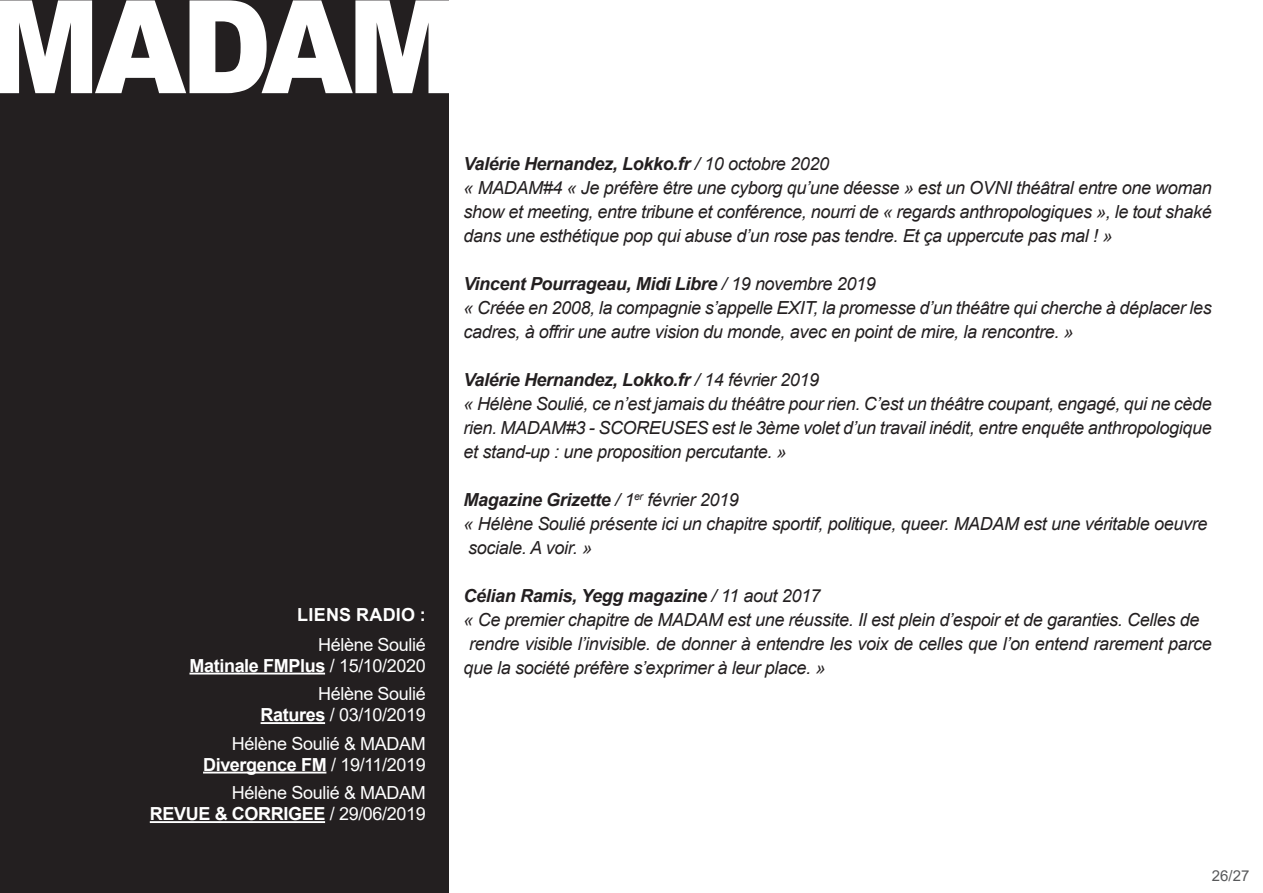
<style>
.page{position:relative;width:1263px;height:893px;background:#fff}
.page>*{position:absolute;margin:0;border:0;box-sizing:border-box;transform-origin:0 0}
.t1{font:italic 18px/24px "Arial";letter-spacing:-.02em;color:#231f20}
.t2{font:18px/21px "Arial";letter-spacing:-.02em;color:#fff;text-align:right}
.t3{font:italic 700 18px "Arial";letter-spacing:-.02em;color:#231f20}
.t4{font:700 18px "Arial";letter-spacing:.015em;color:#fff}
.t5{font:15px "Arial";color:#57585a}
.s1{font-weight:700}
.s2{font-weight:400}
</style>
<div class="page">
<hr style="left:1262px;top:0;width:1px;height:893px;background:#e81d2a">
<div style="left:0;top:0;width:449px;height:893px;background:#231f20"></div>
<svg style="left:0;top:0;width:449px;height:93px"></svg>
<hr style="left:189px;top:673px;width:136px;height:1px;background:#fff">
<hr style="left:261px;top:722px;width:64px;height:2px;background:#fff">
<hr style="left:203px;top:772px;width:123px;height:1px;background:#fff">
<hr style="left:150px;top:821px;width:175px;height:2px;background:#fff">
<p class="t4" style="left:297px;top:602px;width:130px">LIENS RADIO :</p>
<p class="t2" style="left:189px;top:634px;width:238px">Hélène Soulié<br><span class="s1">Matinale FMPlus</span> / 15/10/2020</p>
<p class="t2" style="left:261px;top:683px;width:167px">Hélène Soulié<br><span class="s1">Ratures</span> / 03/10/2019</p>
<p class="t2" style="left:203px;top:733px;width:224px">Hélène Soulié &amp; MADAM<br><span class="s1">Divergence FM</span> / 19/11/2019</p>
<p class="t2" style="left:150px;top:782px;width:278px">Hélène Soulié &amp; MADAM<br><span class="s1">REVUE &amp; CORRIGEE</span> / 29/06/2019</p>
<p class="t1" style="left:463px;top:152px;width:750px"><span class="s1">Valérie Hernandez, Lokko.fr</span> / 10 octobre 2020<br>« MADAM#4 « Je préfère être une cyborg qu’une déesse » est un OVNI théâtral entre one woman show et meeting, entre tribune et conférence, nourri de « regards anthropologiques », le tout shaké dans une esthétique pop qui abuse d’un rose pas tendre. Et ça uppercute pas mal ! »</p>
<p class="t1" style="left:463px;top:272px;width:750px"><span class="s1">Vincent Pourrageau, Midi Libre</span> / 19 novembre 2019<br>« Créée en 2008, la compagnie s’appelle EXIT, la promesse d’un théâtre qui cherche à déplacer les cadres, à offrir une autre vision du monde, avec en point de mire, la rencontre. »</p>
<p class="t1" style="left:463px;top:368px;width:750px"><span class="s1">Valérie Hernandez, Lokko.fr</span> / 14 février 2019<br>« Hélène Soulié, ce n’est jamais du théâ tre pour rien. C’est un théâ tre coupant, engagé, qui ne cède rien. MADAM#3 - SCOREUSES est le 3ème volet d’un travail iné dit, entre enquê te anthropologique et stand-up : une proposition percutante. »</p>
<p class="t1" style="left:463px;top:488px;width:745px"><span class="s1">Magazine Grizette</span> / 1<sup>er</sup> février 2019<br>« Hélène Soulié pré sente ici un chapitre sportif, politique, queer. MADAM est une véritable oeuvre sociale. A voir. »</p>
<p class="t3" style="left:463px;top:584px;width:359px">Célian Ramis, Yegg magazine <span class="s2">/ 11 aout 2017</span></p>
<p class="t1" style="left:463px;top:608px;width:737px">« Ce premier chapitre de MADAM est une ré ussite. Il est plein d’espoir et de garanties. Celles de</p>
<p class="t1" style="left:469px;top:632px;width:744px">rendre visible l’invisible. de donner à entendre les voix de celles que l’on entend rarement parce</p>
<p class="t1" style="left:463px;top:656px;width:363px">que la socié té préfère s’exprimer à leur place. »</p>
<p class="t5" style="left:1212px;top:866px;width:39px">26/27</p>
</div>
